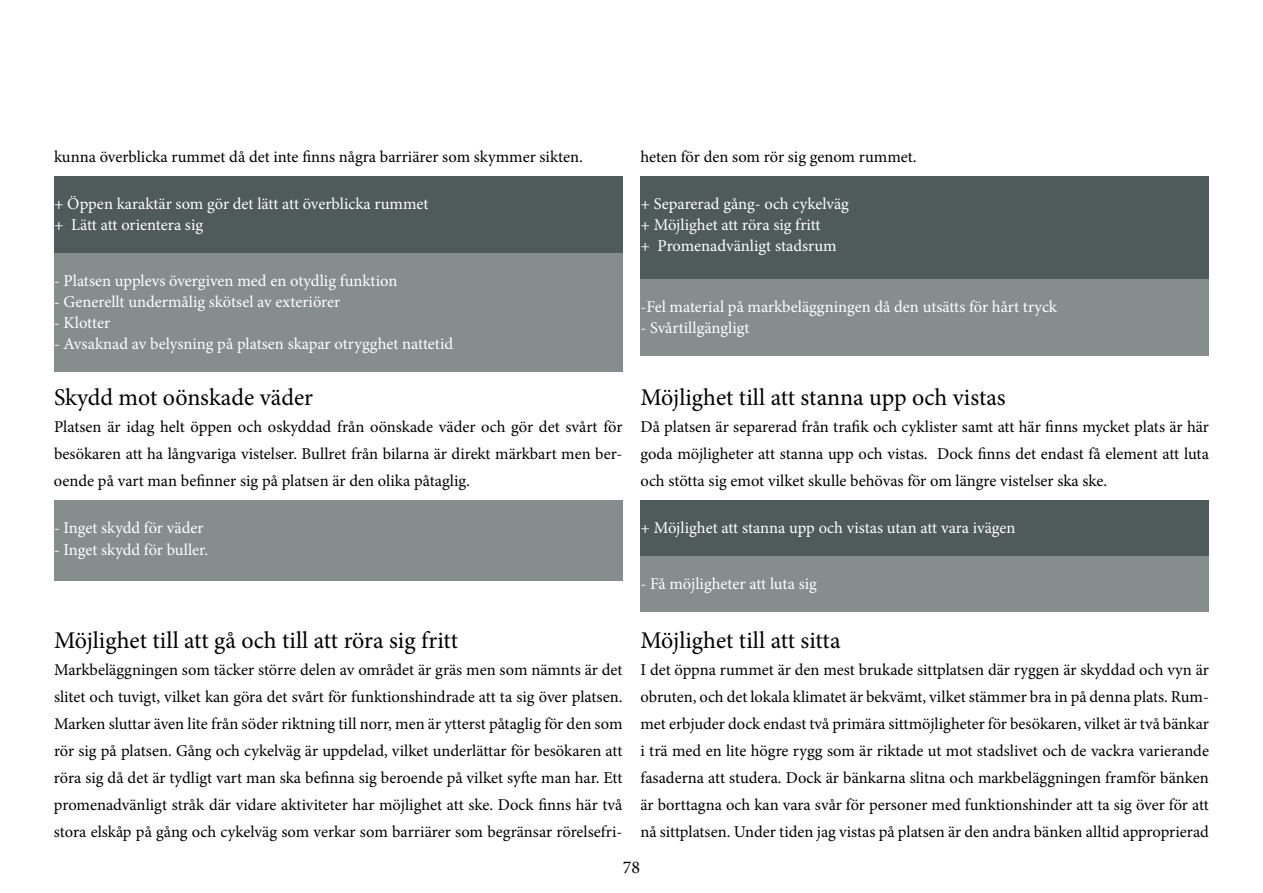
<style>
.page{position:relative;width:1263px;height:893px;background:#fff}
.page>*{position:absolute;margin:0;border:0;box-sizing:border-box;transform-origin:0 0}
.t1{font:24px "Minion Pro";color:#000}
.t2{font:18px "Minion Pro";color:#000}
.t3{font:16.5px/27px "Minion Pro";color:#000;text-align:justify}
.t4{font:16.5px/21px "Minion Pro";color:#fff}
</style>
<div class="page">
<div style="left:54px;top:253px;width:568px;height:118px;background:#858d8d"></div>
<div style="left:640px;top:556px;width:569px;height:55px;background:#858d8d"></div>
<div style="left:54px;top:176px;width:568px;height:77px;background:#4f5a5a"></div>
<div style="left:640px;top:500px;width:569px;height:56px;background:#4f5a5a"></div>
<div style="left:54px;top:500px;width:568px;height:80px;background:#858d8d"></div>
<div style="left:640px;top:279px;width:569px;height:76px;background:#858d8d"></div>
<div style="left:640px;top:176px;width:569px;height:103px;background:#4f5a5a"></div>
<p class="t3" style="left:54px;top:143px;width:530px">kunna överblicka rummet då det inte finns några barriärer som skymmer sikten.</p>
<p class="t4" style="left:54px;top:193px;width:376px">+ Öppen karaktär som gör det lätt att överblicka rummet + Lätt att orientera sig</p>
<p class="t4" style="left:54px;top:270px;width:345px">- Platsen upplevs övergiven med en otydlig funktion</p>
<p class="t4" style="left:54px;top:291px;width:288px">- Generellt undermålig skötsel av exteriörer</p>
<p class="t4" style="left:54px;top:312px;width:58px">- Klotter</p>
<p class="t4" style="left:54px;top:333px;width:401px">- Avsaknad av belysning på platsen skapar otrygghet nattetid</p>
<h1 class="t1" style="left:54px;top:381px;width:261px">Skydd mot oönskade väder</h1>
<p class="t3" style="left:54px;top:413px;width:570px">Platsen är idag helt öppen och oskyddad från oönskade väder och gör det svårt för besökaren att ha långvariga vistelser. Bullret från bilarna är direkt märkbart men ber&shy;oende på vart man befinner sig på platsen är den olika påtaglig.</p>
<p class="t3" style="left:640px;top:143px;width:278px">heten för den som rör sig genom rummet.</p>
<p class="t4" style="left:640px;top:193px;width:210px">+ Separerad gång- och cykelväg + Möjlighet att röra sig fritt<br>+ Promenadvänligt stadsrum</p>
<p class="t4" style="left:640px;top:296px;width:418px">-Fel material på markbeläggningen då den utsätts för hårt tryck</p>
<p class="t4" style="left:640px;top:318px;width:111px">- Svårtillgängligt</p>
<h1 class="t1" style="left:640px;top:381px;width:367px">Möjlighet till att stanna upp och vistas</h1>
<p class="t3" style="left:640px;top:413px;width:570px">Då platsen är separerad från trafik och cyklister samt att här finns mycket plats är här goda möjligheter att stanna upp och vistas. Dock finns det endast få element att luta och stötta sig emot vilket skulle behövas för om längre vistelser ska ske.</p>
<p class="t4" style="left:54px;top:517px;width:151px">- Inget skydd för väder</p>
<p class="t4" style="left:640px;top:517px;width:377px">+ Möjlighet att stanna upp och vistas utan att vara ivägen</p>
<p class="t4" style="left:54px;top:539px;width:156px">- Inget skydd för buller.</p>
<h1 class="t1" style="left:54px;top:624px;width:405px">Möjlighet till att gå och till att röra sig fritt</h1>
<p class="t3" style="left:54px;top:656px;width:570px">Markbeläggningen som täcker större delen av området är gräs men som nämnts är det slitet och tuvigt, vilket kan göra det svårt för funktionshindrade att ta sig över platsen.<br>Marken sluttar även lite från söder riktning till norr, men är ytterst påtaglig för den som rör sig på platsen. Gång och cykelväg är uppdelad, vilket underlättar för besökaren att röra sig då det är tydligt vart man ska befinna sig beroende på vilket syfte man har. Ett promenadvänligt stråk där vidare aktiviteter har möjlighet att ske. Dock finns här två stora elskåp på gång och cykelväg som verkar som barriärer som begränsar rörelsefri-</p>
<p class="t4" style="left:640px;top:573px;width:178px">- Få möjligheter att luta sig</p>
<h1 class="t1" style="left:640px;top:624px;width:202px">Möjlighet till att sitta</h1>
<p class="t3" style="left:640px;top:656px;width:570px">I det öppna rummet är den mest brukade sittplatsen där ryggen är skyddad och vyn är obruten, och det lokala klimatet är bekvämt, vilket stämmer bra in på denna plats. Rum&shy;met erbjuder dock endast två primära sittmöjligheter för besökaren, vilket är två bänkar i trä med en lite högre rygg som är riktade ut mot stadslivet och de vackra varierande fasaderna att studera. Dock är bänkarna slitna och markbeläggningen framför bänken är borttagna och kan vara svår för personer med funktionshinder att ta sig över för att nå sittplatsen. Under tiden jag vistas på platsen är den andra bänken alltid approprierad</p>
<p class="t2" style="left:623px;top:855px;width:19px">78</p>
</div>
